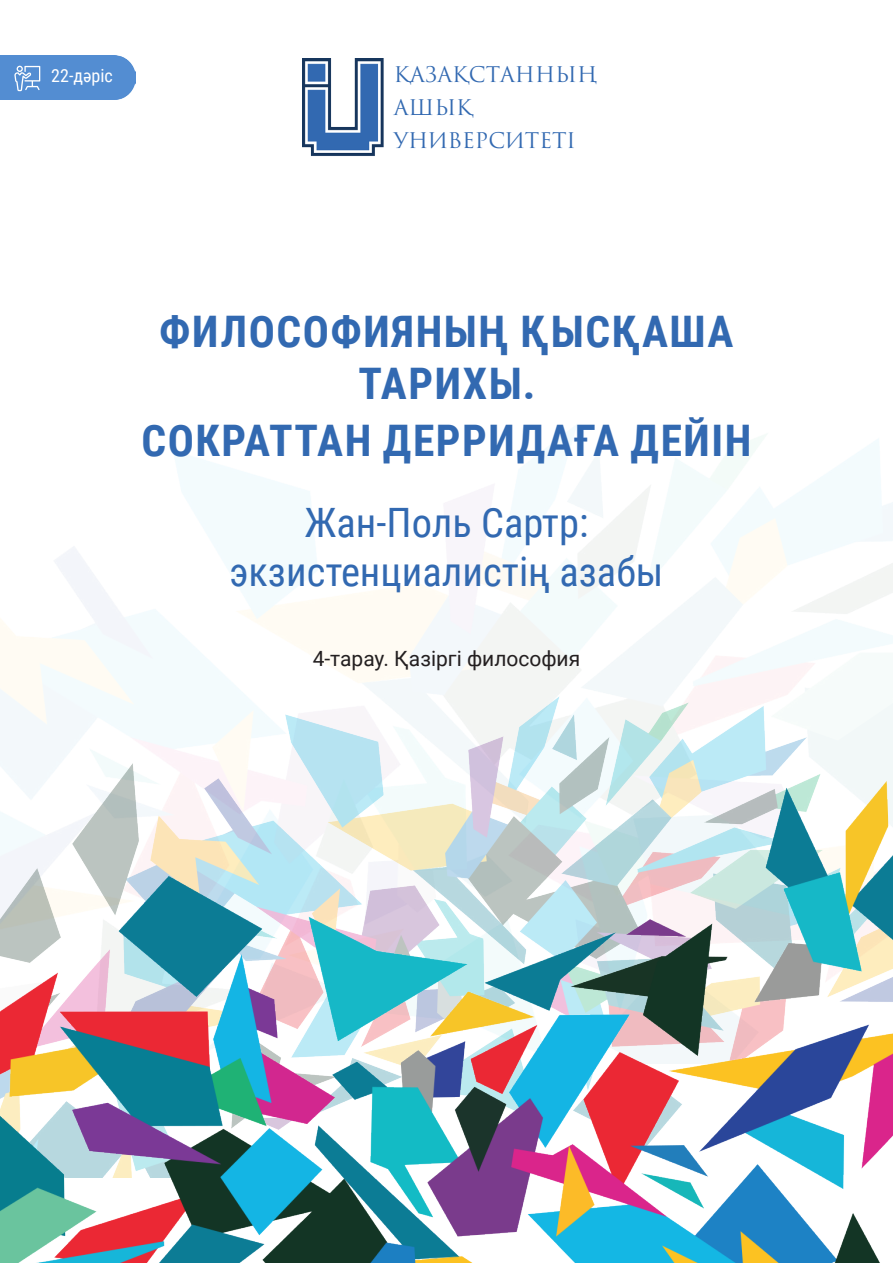
<style>
.page{position:relative;width:893px;height:1263px;background:#fff}
.page>*{position:absolute;margin:0;border:0;box-sizing:border-box;transform-origin:0 0}
.t1{font:700 43.5px/52.2px "Roboto Condensed";letter-spacing:.035em;color:#3269b1;text-align:center}
.t2{font:40.5px "Roboto Condensed";color:#3269b1}
.t3{font:21px "Trajan Pro 3";color:#3269b1}
.t4{font:21px "Roboto";color:#231f20}
.t5{font:18px "Roboto Condensed";color:#fff}
</style>
<div class="page">
<img style="left:0;top:425px;width:893px;height:638px">
<img style="left:302px;top:58px;width:82px;height:98px">
<img style="left:0;top:696px;width:892px;height:33px">
<img style="left:0;top:729px;width:892px;height:534px">
<div style="left:0;top:55px;width:136px;height:45px;background:#538dd2"></div>
<svg style="left:14px;top:66px;width:26px;height:25px"></svg>
<p class="t5" style="left:51px;top:63px;width:63px">22-дәріс</p>
<p class="t3" style="left:394px;top:60px;width:205px">ҚАЗАҚСТАННЫҢ</p>
<p class="t3" style="left:394px;top:93px;width:81px">АШЫҚ</p>
<p class="t3" style="left:394px;top:126px;width:184px">УНИВЕРСИТЕТІ</p>
<p class="t1" style="left:159px;top:303px;width:576px">ФИЛОСОФИЯНЫҢ ҚЫСҚАША<br>ТАРИХЫ.</p>
<p class="t1" style="left:141px;top:412px;width:611px">СОКРАТТАН ДЕРРИДАҒА ДЕЙІН</p>
<p class="t2" style="left:305px;top:494px;width:285px">Жан-Поль Сартр:</p>
<p class="t2" style="left:229px;top:543px;width:436px">экзистенциалистің азабы</p>
<p class="t4" style="left:313px;top:644px;width:269px">4-тарау. Қазіргі философия</p>
</div>
